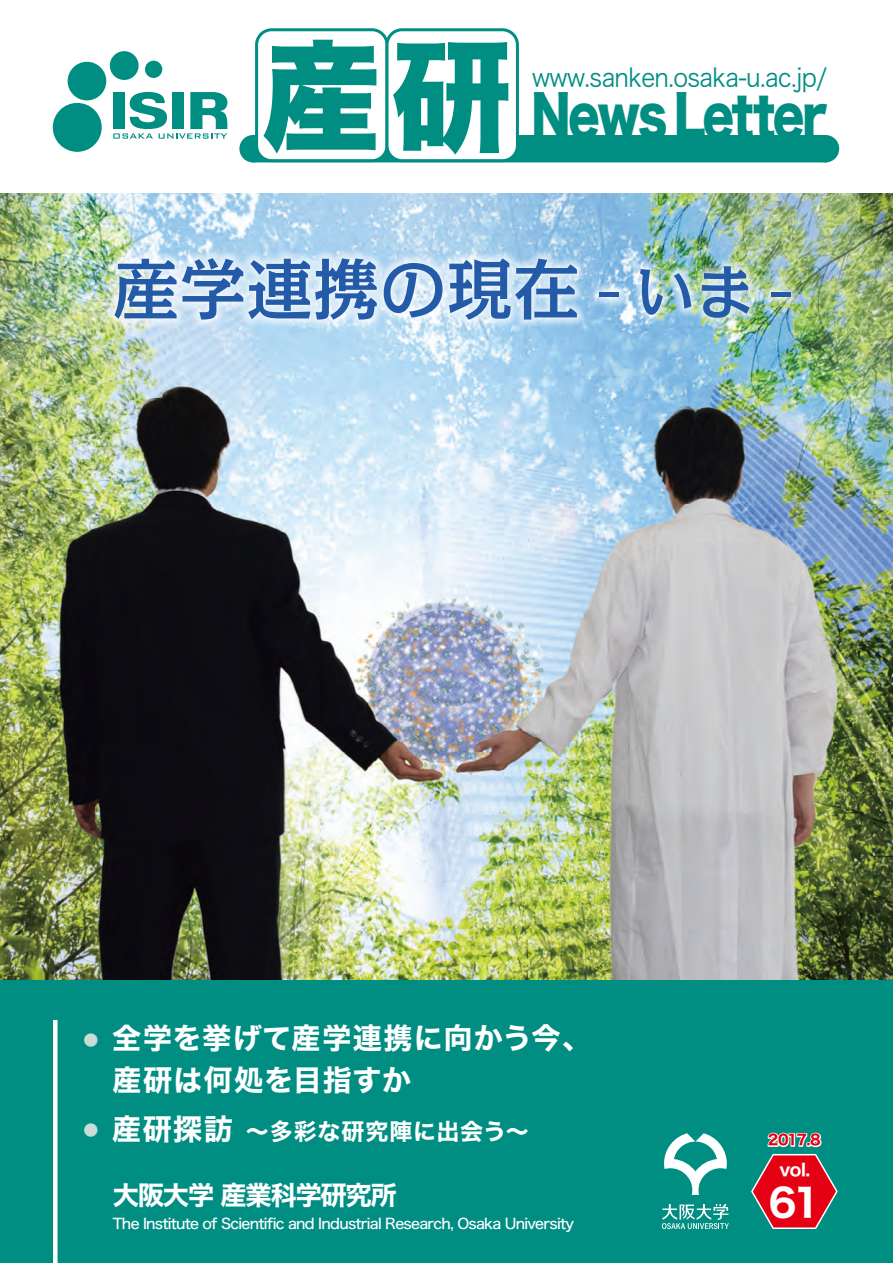
<style>
.page{position:relative;width:893px;height:1263px;background:#fff}
.page>*{position:absolute;margin:0;border:0;box-sizing:border-box;transform-origin:0 0}
.t1{font:500 66.75px "Kakumin Pro";color:#245ba9}
.t2{font:56.1px "Hira Kaku Std W8";letter-spacing:-.05em;color:#008e83;scale:.81 1}
.t3{font:38.25px "Hira Kaku Std W7";color:#fff}
.t4{font:29.1px/41.7px "Hira Kaku Std W7";letter-spacing:.025em;color:#fff}
.t5{font:26.4px "Hira Kaku Std W7";letter-spacing:-.05em;color:#fff}
.t6{font:25.5px "Hira Kaku Std W3";letter-spacing:-.025em;color:#008e83;scale:.92 1}
.t7{font:22.95px "Hira Kaku Std W7";letter-spacing:.04em;color:#fff}
.t8{font:16.65px "Hira Kaku Std W7";color:#fff}
.t9{font:14.55px "Hira Kaku Std W5";letter-spacing:-.05em;color:#fff}
.t10{font:14.4px "Hira Kaku Std W7";color:#e60013}
.s1{font-size:120.45px}
.s2{font-size:59.4px}
.s3{font-family:"Hira Kaku Pro W6";font-size:21px;color:#c9dcd8}
.s4{font-size:29.1px}
</style>
<div class="page">
<img style="left:0;top:194px;width:893px;height:787px">
<div style="left:252px;top:135px;width:575px;height:27px;background:#008e83"></div>
<div style="left:241px;top:137px;width:24px;height:24px;background:#008e83;border-radius:50%"></div>
<div style="left:239px;top:135px;width:28px;height:27px;border:3px solid #008e83;border-radius:50%"></div>
<div style="left:813px;top:137px;width:25px;height:24px;background:#008e83;border-radius:50%"></div>
<div style="left:812px;top:135px;width:27px;height:27px;border:3px solid #008e83;border-radius:50%"></div>
<div style="left:257px;top:30px;width:130px;height:131px;background:#fff;border-radius:15px"></div>
<div style="left:255px;top:28px;width:133px;height:134px;border:3px solid #008e83;border-radius:15px"></div>
<div style="left:387px;top:30px;width:130px;height:131px;background:#fff;border-radius:15px"></div>
<div style="left:385px;top:28px;width:134px;height:134px;border:3px solid #008e83;border-radius:15px"></div>
<div style="left:53px;top:103px;width:49px;height:49px;background:#008e83;border-radius:50%"></div>
<div style="left:68px;top:62px;width:38px;height:38px;background:#008e83;border-radius:50%"></div>
<div style="left:110px;top:51px;width:29px;height:29px;background:#008e83;border-radius:50%"></div>
<div style="left:145px;top:61px;width:17px;height:17px;background:#008e83;border-radius:50%"></div>
<svg style="left:113px;top:92px;width:114px;height:47px"></svg>
<div style="left:0;top:981px;width:893px;height:282px;background:#008e83"></div>
<svg style="left:751px;top:1132px;width:87px;height:97px"></svg>
<div style="left:53px;top:1020px;width:5px;height:243px;background:#fff"></div>
<svg style="left:664px;top:1133px;width:63px;height:62px"></svg>
<svg style="left:662px;top:1204px;width:67px;height:25px"></svg>
<img style="left:103px;top:247px;width:486px;height:86px">
<img style="left:106px;top:249px;width:480px;height:84px">
<img style="left:587px;top:251px;width:216px;height:81px">
<img style="left:590px;top:251px;width:210px;height:81px">
<p class="t2" style="left:262px;top:85px;width:700px"><span class="s1">産研</span> News Letter</p>
<p class="t6" style="left:532px;top:58px;width:322px">www.sanken.osaka-u.ac.jp/</p>
<p class="t1" style="left:113px;top:236px;width:682px">産学連携の現在 <span class="s2">- いま -</span></p>
<p class="t4" style="left:80px;top:1018px;width:512px"><span class="s3">●</span> 全学を挙げて産学連携に向かう今、　産研は何処を目指すか</p>
<p class="t7" style="left:80px;top:1113px;width:450px"><span class="s3">●</span> <span class="s4">産研探訪</span> ～多彩な研究陣に出会う～</p>
<p class="t5" style="left:113px;top:1174px;width:286px">大阪大学 産業科学研究所</p>
<p class="t9" style="left:113px;top:1212px;width:463px">The Institute of Scientific and Industrial Research, Osaka University</p>
<p class="t10" style="left:768px;top:1129px;width:55px">2017.8</p>
<p class="t8" style="left:779px;top:1157px;width:32px">vol.</p>
<p class="t3" style="left:768px;top:1173px;width:54px">61</p>
</div>
